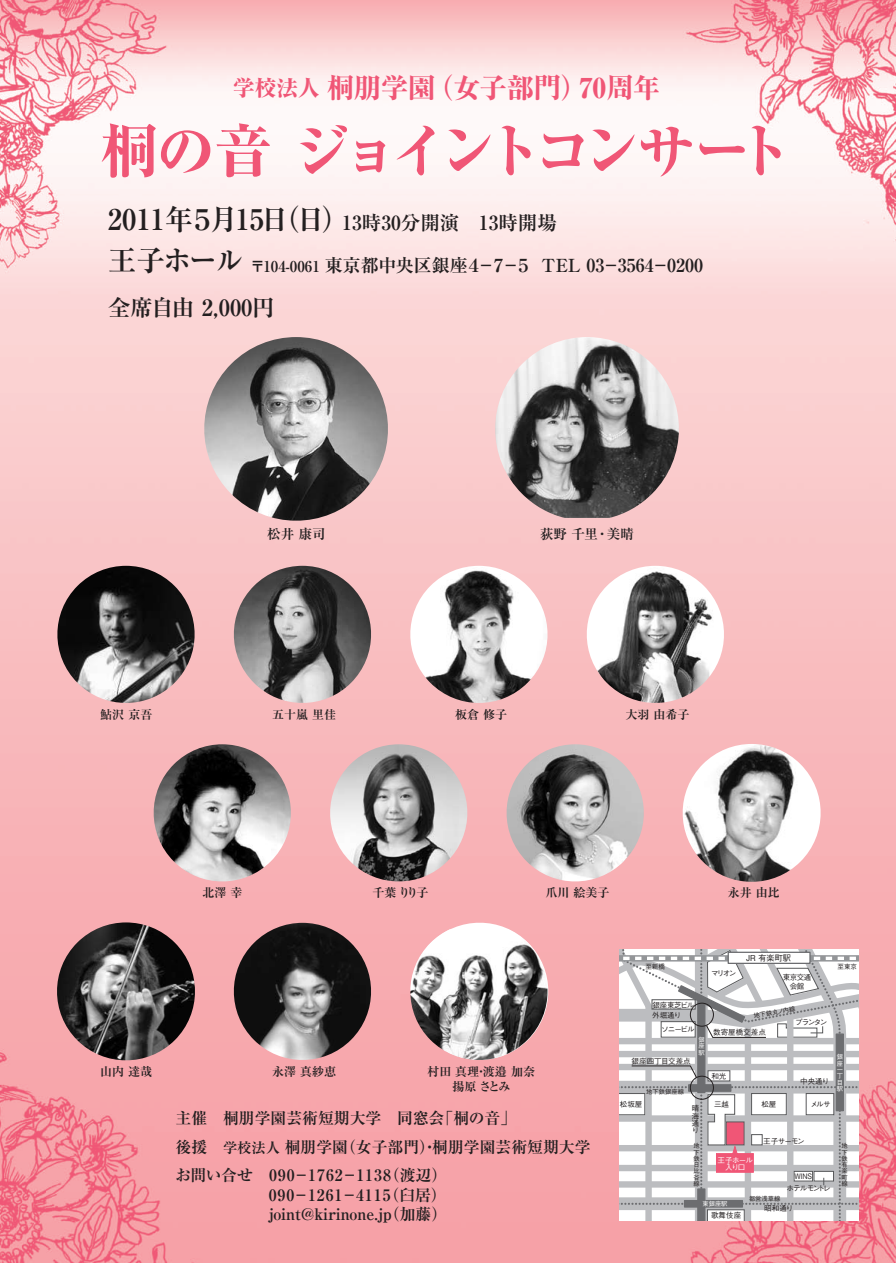
<style>
.page{position:relative;width:896px;height:1263px;background:#fff}
.page>*{position:absolute;margin:0;border:0;box-sizing:border-box;transform-origin:0 0}
.t1{font:800 58.5px "Ryumin Pr 5";letter-spacing:-.155em;color:#f05676}
.t2{font:800 27.45px "Ryumin Pr 5";letter-spacing:-.015em;color:#f05676}
.t3{font:700 22.5px "Ryumin Pr 5";letter-spacing:-.01em;color:#231f20}
.t4{font:700 19.5px "Ryumin Pr 5";color:#231f20}
.t5{font:700 18px "Ryumin Pr 5";color:#231f20}
.t6{font:700 15.75px/28.5px "Ryumin Pr 5";color:#231f20}
.t7{font:700 13.5px "Ryumin Pr 5";color:#231f20}
.t8{font:700 12px/15px "Ryumin Pr 5";color:#231f20;text-align:center}
.t9{font:500 8.1px "Gothic BBB Pr 5";color:#231f20}
.t10{font:500 7.5px/7.4px "Gothic BBB Pr 5";letter-spacing:-.055em;color:#231f20;text-align:justify}
.t11{font:500 7.5px "Gothic BBB Pr 5";color:#231f20}
.t12{font:500 7.5px/12px "Gothic BBB Pr 5";letter-spacing:-.095em;color:#231f20;scale:.9 1}
.t13{font:500 7.5px/7.5px "Gothic BBB Pr 5";letter-spacing:-.125em;color:#fff;text-align:center}
.t14{font:500 6.6px "Gothic BBB Pr 5";color:#231f20}
.t15{font:500 6.3px/6.3px "Gothic BBB Pr 5";color:#231f20}
.t16{font:500 6.3px/6.3px "Gothic BBB Pr 5";color:#fff}
.s1{font-size:21.9px}
.s2{font-size:28.5px}
.s3{font-size:15px}
.s4{font-size:14.25px}
</style>
<div class="page">
<img style="left:0;top:0;width:895px;height:1263px">
<svg style="left:619px;top:949px;width:239px;height:271px"></svg>
<img style="left:227px;top:923px;width:149px;height:143px">
<img style="left:499px;top:744px;width:151px;height:144px">
<img style="left:51px;top:566px;width:146px;height:144px">
<svg style="left:404px;top:916px;width:151px;height:150px"></svg>
<img style="left:403px;top:929px;width:151px;height:137px">
<img style="left:580px;top:566px;width:150px;height:144px">
<img style="left:323px;top:744px;width:150px;height:144px">
<img style="left:227px;top:566px;width:150px;height:144px">
<img style="left:151px;top:744px;width:141px;height:144px">
<img style="left:403px;top:566px;width:151px;height:144px">
<img style="left:50px;top:922px;width:152px;height:145px">
<img style="left:675px;top:744px;width:152px;height:144px">
<img style="left:491px;top:337px;width:196px;height:181px">
<img style="left:202px;top:337px;width:186px;height:193px">
<h2 class="t2" style="left:232px;top:66px;width:429px"><span class="s1">学校法人</span> 桐朋学園（女子部門）70周年</h2>
<h1 class="t1" style="left:101px;top:105px;width:693px">桐の音 ジョイントコンサート</h1>
<p class="t4" style="left:108px;top:207px;width:450px"><span class="s2">2011年５月15日（日）</span>13時30分開演　13時開場</p>
<p class="t5" style="left:108px;top:251px;width:596px"><span class="s2">王子ホール</span> <span class="s3">〒104-0061</span> 東京都中央区銀座４－７－５ TEL 03－3564－0200</p>
<h3 class="t3" style="left:108px;top:290px;width:168px">全席自由 2,000円</h3>
<p class="t7" style="left:267px;top:524px;width:60px">松井 康司</p>
<p class="t7" style="left:540px;top:524px;width:95px">荻野 千里・美晴</p>
<p class="t8" style="left:100px;top:707px;width:53px">鮎沢 京吾</p>
<p class="t8" style="left:272px;top:707px;width:65px">五十嵐 里佳</p>
<p class="t8" style="left:455px;top:707px;width:53px">板倉 修子</p>
<p class="t8" style="left:625px;top:707px;width:65px">大羽 由希子</p>
<p class="t8" style="left:100px;top:1063px;width:53px">山内 達哉</p>
<p class="t8" style="left:202px;top:884px;width:41px">北澤 幸</p>
<p class="t8" style="left:372px;top:884px;width:57px">千葉 りり子</p>
<p class="t8" style="left:545px;top:884px;width:65px">爪川 絵美子</p>
<p class="t8" style="left:727px;top:884px;width:53px">永井 由比</p>
<p class="t8" style="left:272px;top:1063px;width:65px">永澤 真紗恵</p>
<p class="t8" style="left:427px;top:1063px;width:109px">村田 真理・渡邉 加奈揚原 さとみ</p>
<p class="t6" style="left:175px;top:1103px;width:416px">主催　桐朋学園芸術短期大学　同窓会「桐の音」<br>後援　<span class="s4">学校法人</span> 桐朋学園（女子部門）・桐朋学園芸術短期大学お問い合せ　090－1762－1138（渡辺）</p>
<p class="t6" style="left:269px;top:1184px;width:180px;line-height:19.5px">090－1261－4115（臼居）joint@kirinone.jp（加藤）</p>
<p class="t9" style="left:745px;top:951px;width:47px">JR 有楽町駅</p>
<p class="t14" style="left:645px;top:961px;width:21px">至新橋</p>
<p class="t10" style="left:711px;top:969px;width:27px">マリオン</p>
<p class="t10" style="left:782px;top:971px;width:30px;line-height:9px;text-align:center">東京交通会館</p>
<p class="t10" style="left:794px;top:1018px;width:34px">プランタン</p>
<p class="t10" style="left:652px;top:1000px;width:43px">銀座東芝ビル</p>
<p class="t10" style="left:661px;top:1025px;width:35px">ソニービル</p>
<p class="t15" style="left:752px;top:1012px;width:44px;rotate:-10deg">地下鉄丸ノ内線</p>
<p class="t10" style="left:652px;top:1010px;width:31px">外堀通り</p>
<p class="t11" style="left:713px;top:1026px;width:54px">数寄屋橋交差点</p>
<p class="t16" style="left:698px;top:1036px;width:8px;text-align:justify">銀座駅</p>
<p class="t11" style="left:631px;top:1055px;width:61px">銀座四丁目交差点</p>
<p class="t15" style="left:646px;top:1087px;width:39px">地下鉄銀座線</p>
<p class="t10" style="left:711px;top:1072px;width:17px">和光</p>
<p class="t10" style="left:800px;top:1077px;width:31px">中央通り</p>
<p class="t14" style="left:837px;top:961px;width:21px">至東京</p>
<p class="t16" style="left:836px;top:1053px;width:8px">銀座一丁目駅</p>
<p class="t10" style="left:619px;top:1100px;width:24px">松坂屋</p>
<p class="t10" style="left:714px;top:1100px;width:17px">三越</p>
<p class="t10" style="left:761px;top:1100px;width:17px">松屋</p>
<p class="t10" style="left:810px;top:1100px;width:22px">メルサ</p>
<p class="t10" style="left:691px;top:1104px;width:9px">晴海通り</p>
<p class="t15" style="left:693px;top:1142px;width:8px">地下鉄日比谷線</p>
<p class="t15" style="left:841px;top:1142px;width:8px;text-align:justify">地下鉄有楽町線</p>
<p class="t10" style="left:763px;top:1136px;width:43px">王子サーモン</p>
<p class="t13" style="left:717px;top:1155px;width:37px">王子ホール入り口</p>
<p class="t12" style="left:786px;top:1170px;width:51px;text-indent:8px">WINS<br>ホテルモントレ</p>
<p class="t16" style="left:702px;top:1200px;width:27px">東銀座駅</p>
<p class="t10" style="left:711px;top:1210px;width:32px">歌舞伎座</p>
<p class="t15" style="left:748px;top:1195px;width:33px">都営浅草線</p>
<p class="t10" style="left:764px;top:1204px;width:31px">昭和通り</p>
</div>
